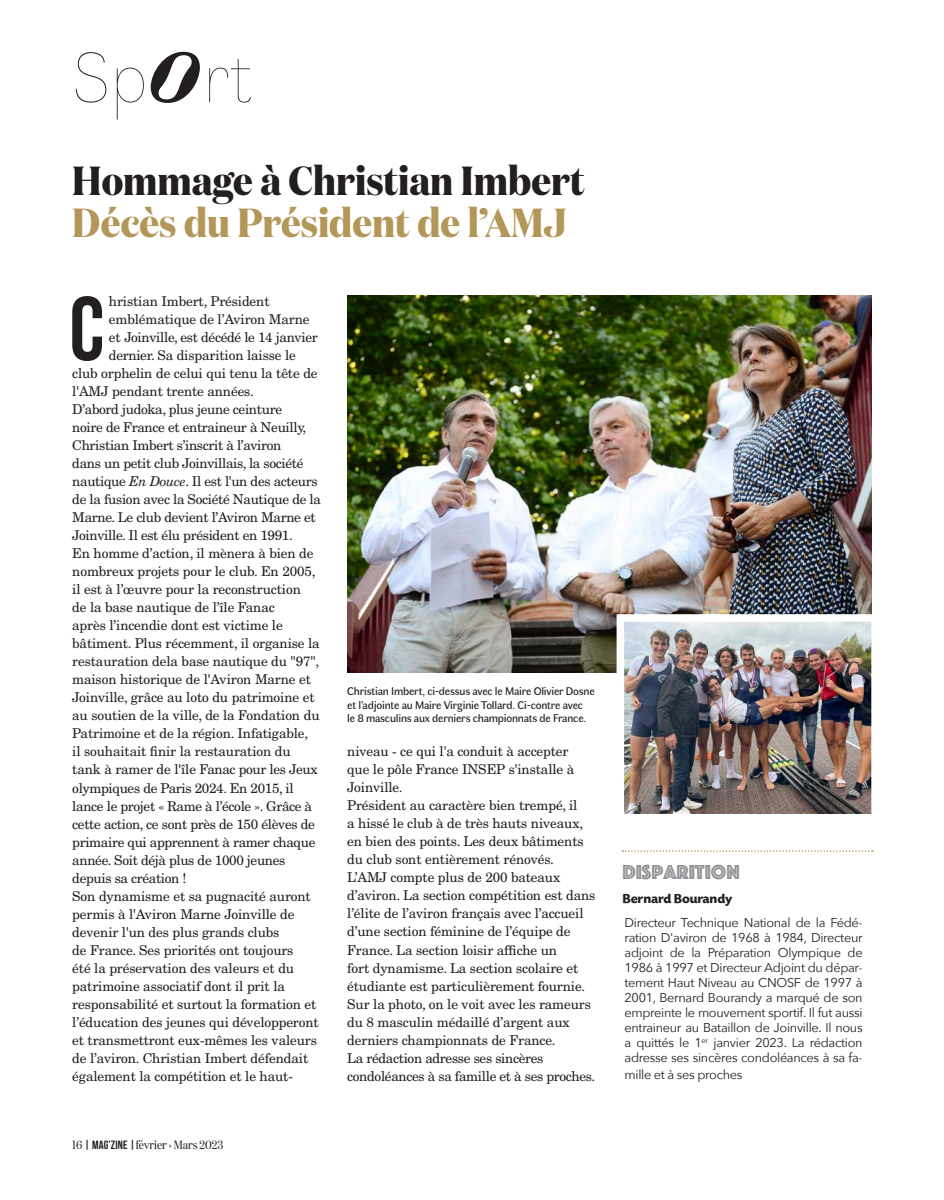
<style>
.page{position:relative;width:944px;height:1200px;background:#fff}
.page>*{position:absolute;margin:0;border:0;box-sizing:border-box;transform-origin:0 0}
.t1{font:90.6px "Bebas Neue";color:#231f20}
.t2{font:100 72px "Faune Display";color:#231f20}
.t3{font:700 40.5px "Domaine Disp Nar";color:#231f20}
.t4{font:700 40.5px "Domaine Disp Nar";color:#b39758}
.t5{font:21px "Phosphate Inline";color:#8f9194}
.t6{font:13.5px/18px "New Century Schlbk LT Std";letter-spacing:-.01em;color:#231f20}
.t7{font:700 13.5px "Today SB";letter-spacing:-.01em;color:#231f20}
.t8{font:12.75px/15px "Avenir Next";letter-spacing:-.025em;color:#231f20;text-align:justify}
.t9{font:12px "Domaine Disp Nar";color:#231f20}
.t10{font:11.25px/13.5px "Faune Text";letter-spacing:-.02em;color:#231f20}
.s1{font-weight:700;font-style:italic}
.s2{font-style:italic}
.s3{font-family:"Bebas Neue"}
</style>
<div class="page">
<img style="left:347px;top:295px;width:525px;height:377px">
<img style="left:626px;top:623px;width:244px;height:190px">
<div style="left:617px;top:614px;width:262px;height:220px;border:8px solid #fff"></div>
<svg style="left:622px;top:850px;width:251px;height:1px"></svg>
<h2 class="t2" style="left:72px;top:36px;width:183px">Sp<span class="s1">O</span>rt</h2>
<h3 class="t3" style="left:72px;top:155px;width:514px">Hommage à Christian Imbert</h3>
<h3 class="t4" style="left:72px;top:197px;width:496px">Décès du Président de l’AMJ</h3>
<h1 class="t1" style="left:69px;top:279px;width:36px">C</h1>
<p class="t6" style="left:109px;top:292px;width:162px">hristian Imbert, Président</p>
<p class="t6" style="left:109px;top:310px;width:202px">emblématique de l’Aviron Marne</p>
<p class="t6" style="left:109px;top:328px;width:210px">et Joinville, est décédé le 14 janvier</p>
<p class="t6" style="left:109px;top:346px;width:189px">dernier. Sa disparition laisse le</p>
<p class="t6" style="left:72px;top:364px;width:247px">club orphelin de celui qui tenu la tête de</p>
<p class="t6" style="left:72px;top:382px;width:183px">l'AMJ pendant trente années.</p>
<p class="t6" style="left:72px;top:400px;width:211px">D’abord judoka, plus jeune ceinture</p>
<p class="t6" style="left:72px;top:418px;width:236px">noire de France et entraineur à Neuilly,</p>
<p class="t6" style="left:72px;top:436px;width:211px">Christian Imbert s’inscrit à l’aviron</p>
<p class="t6" style="left:72px;top:454px;width:233px">dans un petit club Joinvillais, la société</p>
<p class="t6" style="left:72px;top:472px;width:247px">nautique <span class="s2">En Douce</span>. Il est l'un des acteurs</p>
<p class="t6" style="left:72px;top:490px;width:250px">de la fusion avec la Société Nautique de la</p>
<p class="t6" style="left:72px;top:508px;width:245px">Marne. Le club devient l’Aviron Marne et</p>
<p class="t6" style="left:72px;top:526px;width:222px">Joinville. Il est élu président en 1991.</p>
<p class="t6" style="left:72px;top:544px;width:243px">En homme d’action, il mènera à bien de</p>
<p class="t6" style="left:72px;top:562px;width:245px">nombreux projets pour le club. En 2005,</p>
<p class="t6" style="left:72px;top:580px;width:230px">il est à l’œuvre pour la reconstruction</p>
<p class="t6" style="left:72px;top:598px;width:204px">de la base nautique de l’île Fanac</p>
<p class="t6" style="left:72px;top:616px;width:212px">après l’incendie dont est victime le</p>
<p class="t6" style="left:72px;top:634px;width:249px">bâtiment. Plus récemment, il organise la</p>
<p class="t6" style="left:72px;top:652px;width:249px">restauration dela base nautique du "97",</p>
<p class="t6" style="left:72px;top:670px;width:240px">maison historique de l'Aviron Marne et</p>
<p class="t6" style="left:72px;top:688px;width:244px">Joinville, grâce au loto du patrimoine et</p>
<p class="t6" style="left:72px;top:706px;width:249px">au soutien de la ville, de la Fondation du</p>
<p class="t6" style="left:72px;top:724px;width:237px">Patrimoine et de la région. Infatigable,</p>
<p class="t6" style="left:72px;top:742px;width:220px">il souhaitait finir la restauration du</p>
<p class="t6" style="left:72px;top:760px;width:247px">tank à ramer de l'île Fanac pour les Jeux</p>
<p class="t6" style="left:72px;top:778px;width:223px">olympiques de Paris 2024. En 2015, il</p>
<p class="t6" style="left:72px;top:796px;width:241px">lance le projet « Rame à l’école ». Grâce à</p>
<p class="t6" style="left:72px;top:814px;width:244px">cette action, ce sont près de 150 élèves de</p>
<p class="t6" style="left:72px;top:832px;width:245px">primaire qui apprennent à ramer chaque</p>
<p class="t6" style="left:72px;top:850px;width:215px">année. Soit déjà plus de 1000 jeunes</p>
<p class="t6" style="left:72px;top:868px;width:116px">depuis sa création !</p>
<p class="t6" style="left:72px;top:886px;width:240px">Son dynamisme et sa pugnacité auront</p>
<p class="t6" style="left:72px;top:904px;width:224px">permis à l'Aviron Marne Joinville de</p>
<p class="t6" style="left:72px;top:922px;width:209px">devenir l'un des plus grands clubs</p>
<p class="t6" style="left:72px;top:940px;width:223px">de France. Ses priorités ont toujours</p>
<p class="t6" style="left:72px;top:958px;width:223px">été la préservation des valeurs et du</p>
<p class="t6" style="left:72px;top:976px;width:214px">patrimoine associatif dont il prit la</p>
<p class="t6" style="left:72px;top:994px;width:246px">responsabilité et surtout la formation et</p>
<p class="t6" style="left:72px;top:1012px;width:248px">l’éducation des jeunes qui développeront</p>
<p class="t6" style="left:72px;top:1030px;width:246px">et transmettront eux-mêmes les valeurs</p>
<p class="t6" style="left:72px;top:1048px;width:238px">de l’aviron. Christian Imbert défendait</p>
<p class="t6" style="left:72px;top:1066px;width:222px">également la compétition et le haut-</p>
<p class="t9" style="left:72px;top:1136px;width:152px">16 <span class="s3">| MAG’ZINE |</span>février › Mars 2023</p>
<p class="t10" style="left:347px;top:684px;width:249px">Christian Imbert, ci-dessus avec le Maire Olivier Dosne et l’adjointe au Maire Virginie Tollard. Ci-contre avec<br>le 8 masculins aux derniers championnats de France.</p>
<p class="t6" style="left:347px;top:742px;width:250px">niveau - ce qui l'a conduit à accepter<br>que le pôle France INSEP s'installe à Joinville.<br>Président au caractère bien trempé, il<br>a hissé le club à de très hauts niveaux, en bien des points. Les deux bâtiments du club sont entièrement rénovés.<br>L’AMJ compte plus de 200 bateaux d’aviron. La section compétition est dans l’élite de l’aviron français avec l’accueil d’une section féminine de l’équipe de France. La section loisir affiche un<br>fort dynamisme. La section scolaire et étudiante est particulièrement fournie.<br>Sur la photo, on le voit avec les rameurs du 8 masculin médaillé d’argent aux derniers championnats de France.<br>La rédaction adresse ses sincères condoléances à sa famille et à ses proches.</p>
<h3 class="t5" style="left:622px;top:856px;width:119px">DISPARITION</h3>
<p class="t7" style="left:622px;top:893px;width:112px">Bernard Bourandy</p>
<p class="t8" style="left:625px;top:914px;width:240px">Directeur Technique National de la Fédé&shy;ration D'aviron de 1968 à 1984, Directeur adjoint de la Préparation Olympique de 1986 à 1997 et Directeur Adjoint du dépar&shy;tement Haut Niveau au CNOSF de 1997 à 2001, Bernard Bourandy a marqué de son empreinte le mouvement sportif. Il fut aussi entraineur au Bataillon de Joinville. Il nous a quittés le 1<sup>er</sup> janvier 2023. La rédaction adresse ses sincères condoléances à sa fa-</p>
<p class="t8" style="left:625px;top:1066px;width:119px">mille et à ses proches</p>
</div>
